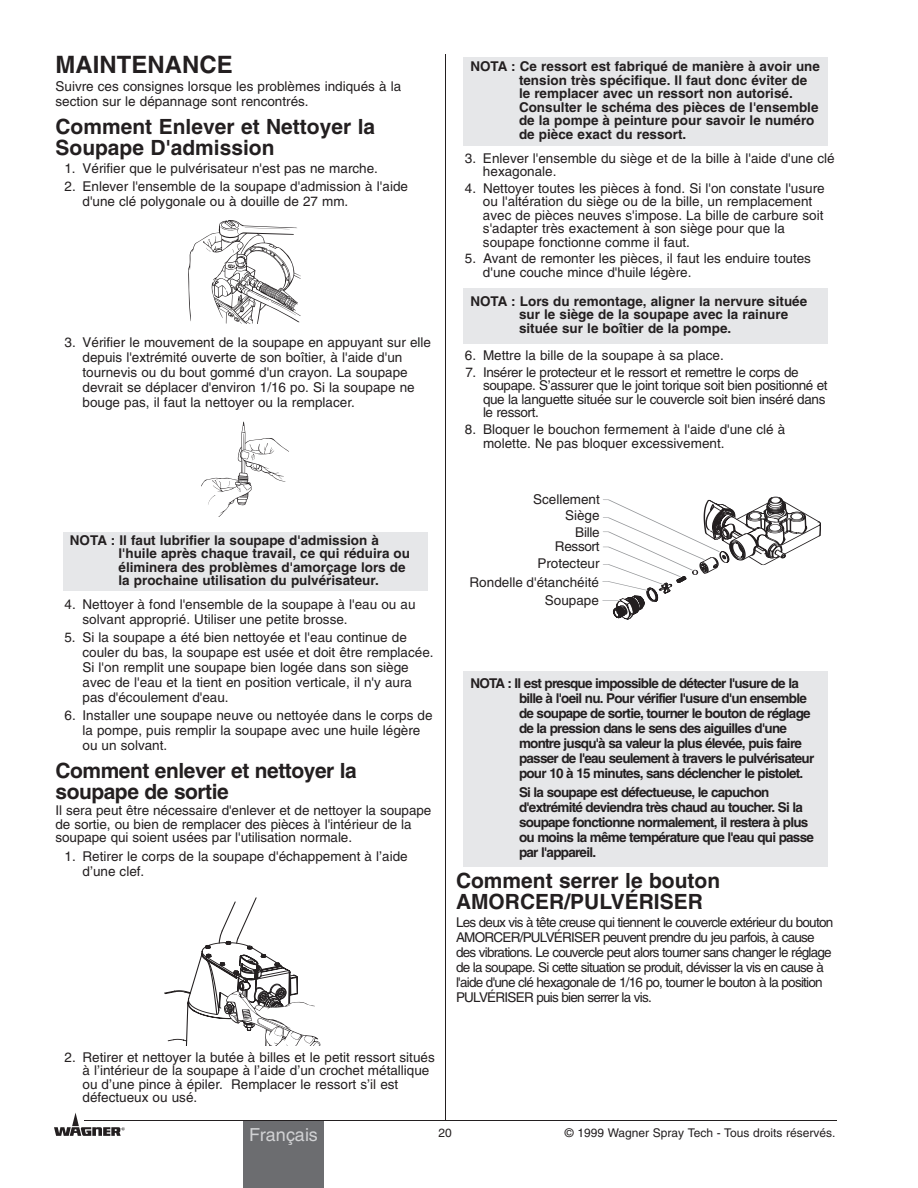
<style>
.page{position:relative;width:918px;height:1188px;background:#fff}
.page>*{position:absolute;margin:0;border:0;box-sizing:border-box;transform-origin:0 0}
.t1{font:700 24px "Helvetica";color:#231f20}
.t2{font:700 21px/21px "Helvetica";color:#231f20}
.t3{font:700 21px/21px "Helvetica";letter-spacing:-.02em;color:#231f20}
.t4{font:18px "Helvetica";color:#d1d2d4}
.t5{font:13.5px/15px "Helvetica";color:#231f20}
.t6{font:700 13.5px/15px "Helvetica";letter-spacing:-.055em;color:#231f20}
.t7{font:700 13.5px/13.5px "Helvetica";color:#231f20}
.t8{font:13.5px/15px "Helvetica";letter-spacing:-.055em;color:#231f20}
.t9{font:13.5px/13.5px "Helvetica";letter-spacing:-.03em;color:#231f20}
.t10{font:13.5px "Helvetica";letter-spacing:-.025em;color:#231f20}
.t11{font:12px "Helvetica";color:#231f20}
.t12{font:700 2.7px "Helvetica";color:#231f20}
</style>
<div class="page">
<div style="left:243px;top:1120px;width:81px;height:68px;background:#6c6d70"></div>
<svg style="left:164px;top:898px;width:157px;height:147px"></svg>
<div style="left:63px;top:532px;width:365px;height:59px;background:#e6e7e9"></div>
<svg style="left:201px;top:422px;width:88px;height:94px"></svg>
<svg style="left:188px;top:220px;width:113px;height:104px"></svg>
<hr style="left:84px;top:1120px;width:753px;height:1px;background:#231f20">
<hr style="left:445px;top:54px;width:1px;height:1066px;background:#231f20">
<svg style="left:54px;top:1112px;width:71px;height:24px"></svg>
<div style="left:464px;top:672px;width:364px;height:195px;background:#e6e7e9"></div>
<svg style="left:602px;top:496px;width:219px;height:124px"></svg>
<div style="left:464px;top:288px;width:364px;height:55px;background:#e6e7e9"></div>
<div style="left:464px;top:57px;width:364px;height:89px;background:#e6e7e9"></div>
<h1 class="t1" style="left:56px;top:55px;width:179px">MAINTENANCE</h1>
<p class="t5" style="left:56px;top:80px;width:347px">Suivre ces consignes lorsque les problèmes indiqués à la section sur le dépannage sont rencontrés.</p>
<h2 class="t2" style="left:56px;top:117px;width:321px">Comment Enlever et Nettoyer la<br>Soupape D'admission</h2>
<p class="t5" style="left:64px;top:162px;width:315px">1. Vérifier que le pulvérisateur n'est pas ne marche.</p>
<p class="t5" style="left:82px;top:180px;width:327px;text-indent:-18px">2. Enlever l'ensemble de la soupape d'admission à l'aide d'une clé polygonale ou à douille de 27 mm.</p>
<p class="t5" style="left:82px;top:336px;width:350px;text-indent:-18px">3. Vérifier le mouvement de la soupape en appuyant sur elle depuis l'extrémité ouverte de son boîtier, à l'aide d'un tournevis ou du bout gommé d'un crayon. La soupape devrait se déplacer d'environ 1/16 po. Si la soupape ne bouge pas, il faut la nettoyer ou la remplacer.</p>
<p class="t7" style="left:118px;top:534px;width:293px;text-indent:-49px">NOTA : Il faut lubrifier la soupape d'admission à l'huile après chaque travail, ce qui réduira ou éliminera des problèmes d'amorçage lors de la prochaine utilisation du pulvérisateur.</p>
<p class="t5" style="left:82px;top:598px;width:335px;text-indent:-18px">4. Nettoyer à fond l'ensemble de la soupape à l'eau ou au solvant approprié. Utiliser une petite brosse.</p>
<p class="t5" style="left:82px;top:631px;width:353px;text-indent:-18px">5. Si la soupape a été bien nettoyée et l'eau continue de couler du bas, la soupape est usée et doit être remplacée.<br>Si l'on remplit une soupape bien logée dans son siège avec de l'eau et la tient en position verticale, il n'y aura pas d'écoulement d'eau.</p>
<p class="t5" style="left:82px;top:709px;width:352px;text-indent:-18px">6. Installer une soupape neuve ou nettoyée dans le corps de la pompe, puis remplir la soupape avec une huile légère ou un solvant.</p>
<h2 class="t3" style="left:56px;top:762px;width:303px">Comment enlever et nettoyer la soupape de sortie</h2>
<p class="t5" style="left:56px;top:805px;width:377px;line-height:13.5px">Il sera peut être nécessaire d'enlever et de nettoyer la soupape de sortie, ou bien de remplacer des pièces à l'intérieur de la soupape qui soient usées par l'utilisation normale.</p>
<p class="t5" style="left:82px;top:850px;width:327px;text-indent:-18px">1. Retirer le corps de la soupape d'échappement à l’aide d’une clef.</p>
<p class="t5" style="left:82px;top:1052px;width:354px;line-height:13.5px;text-indent:-18px">2. Retirer et nettoyer la butée à billes et le petit ressort situés à l’intérieur de la soupape à l’aide d’un crochet métallique ou d’une pince à épiler. Remplacer le ressort s’il est défectueux ou usé.</p>
<p class="t7" style="left:519px;top:61px;width:303px;text-indent:-49px">NOTA : Ce ressort est fabriqué de manière à avoir une tension très spécifique. Il faut donc éviter de le remplacer avec un ressort non autorisé.<br>Consulter le schéma des pièces de l'ensemble de la pompe à peinture pour savoir le numéro de pièce exact du ressort.</p>
<p class="t5" style="left:483px;top:152px;width:353px;line-height:13.5px;text-indent:-18px">3. Enlever l'ensemble du siège et de la bille à l'aide d'une clé hexagonale.</p>
<p class="t5" style="left:483px;top:182px;width:343px;line-height:13.5px;text-indent:-18px">4. Nettoyer toutes les pièces à fond. Si l'on constate l'usure ou l'altération du siège ou de la bille, un remplacement avec de pièces neuves s'impose. La bille de carbure soit s'adapter très exactement à son siège pour que la soupape fonctionne comme il faut.</p>
<p class="t5" style="left:483px;top:253px;width:330px;line-height:13.5px;text-indent:-18px">5. Avant de remonter les pièces, il faut les enduire toutes d'une couche mince d'huile légère.</p>
<p class="t7" style="left:519px;top:295px;width:290px;text-indent:-49px">NOTA : Lors du remontage, aligner la nervure située sur le siège de la soupape avec la rainure située sur le boîtier de la pompe.</p>
<p class="t5" style="left:465px;top:349px;width:260px">6. Mettre la bille de la soupape à sa place.</p>
<p class="t9" style="left:483px;top:367px;width:346px;text-indent:-18px">7. Insérer le protecteur et le ressort et remettre le corps de soupape. S’assurer que le joint torique soit bien positionné et que la languette située sur le couvercle soit bien inséré dans le ressort.</p>
<p class="t5" style="left:483px;top:424px;width:304px;line-height:13.5px;text-indent:-18px">8. Bloquer le bouchon fermement à l'aide d'une clé à molette. Ne pas bloquer excessivement.</p>
<p class="t5" style="left:533px;top:492px;width:68px;line-height:16.4px;text-align:right">Scellement<br>Siège</p>
<p class="t5" style="left:537px;top:557px;width:64px">Protecteur</p>
<p class="t5" style="left:575px;top:526px;width:26px">Bille</p>
<p class="t10" style="left:555px;top:541px;width:46px">Ressort</p>
<p class="t5" style="left:470px;top:576px;width:131px">Rondelle d'étanchéité</p>
<p class="t5" style="left:545px;top:594px;width:56px">Soupape</p>
<p class="t6" style="left:519px;top:677px;width:297px;text-indent:-49px">NOTA : Il est presque impossible de détecter l'usure de la bille à l'oeil nu. Pour vérifier l'usure d'un ensemble de soupape de sortie, tourner le bouton de réglage de la pression dans le sens des aiguilles d'une montre jusqu'à sa valeur la plus élevée, puis faire passer de l'eau seulement à travers le pulvérisateur pour 10 à 15 minutes, sans déclencher le pistolet.</p>
<p class="t6" style="left:519px;top:786px;width:296px">Si la soupape est défectueuse, le capuchon d'extrémité deviendra très chaud au toucher. Si la soupape fonctionne normalement, il restera à plus ou moins la même température que l'eau qui passe par l'appareil.</p>
<h2 class="t2" style="left:456px;top:872px;width:266px">Comment serrer le bouton<br>AMORCER/PULVÉRISER</h2>
<p class="t8" style="left:456px;top:916px;width:379px">Les deux vis à tête creuse qui tiennent le couvercle extérieur du bouton AMORCER/PULVÉRISER peuvent prendre du jeu parfois, à cause des vibrations. Le couvercle peut alors tourner sans changer le réglage de la soupape. Si cette situation se produit, dévisser la vis en cause à l'aide d'une clé hexagonale de 1/16 po, tourner le bouton à la position PULVÉRISER puis bien serrer la vis.</p>
<p class="t12" style="left:122px;top:1128px;width:3px">R</p>
<h3 class="t4" style="left:249px;top:1128px;width:70px">Français</h3>
<p class="t11" style="left:438px;top:1128px;width:15px">20</p>
<p class="t11" style="left:565px;top:1128px;width:272px">© 1999 Wagner Spray Tech - Tous droits réservés.</p>
</div>
